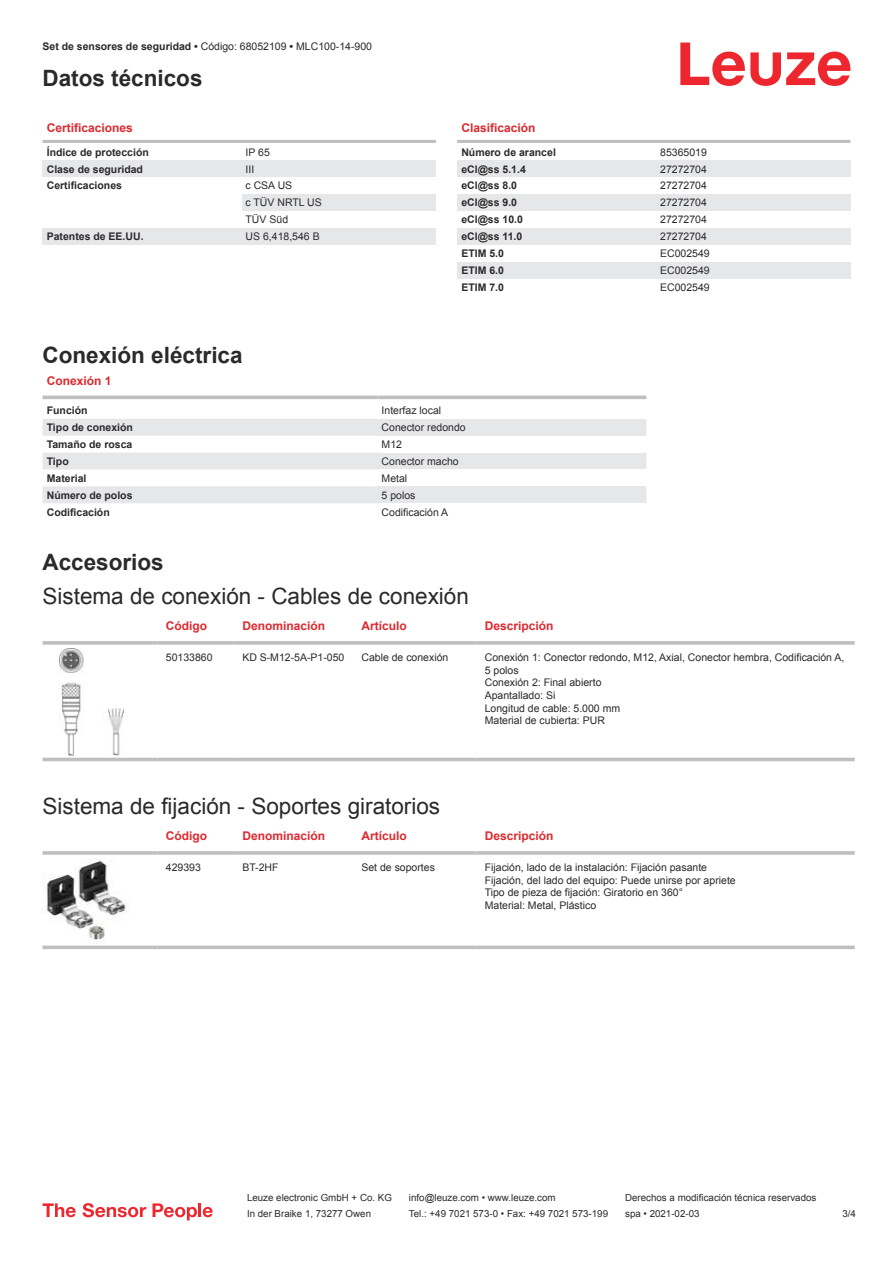
<style>
.page{position:relative;width:893px;height:1263px;background:#fff}
.page>*{position:absolute;margin:0;border:0;box-sizing:border-box;transform-origin:0 0}
.t1{font:22.5px "Arial";color:#2b292a}
.t2{font:700 22.5px "Arial";color:#2b292a}
.t3{font:700 12px "Arial";color:#db2a30}
.t4{font:10.5px/12.6px "Arial";color:#2b292a}
.t5{font:700 10.5px "Arial";color:#2b292a}
.t6{font:9.75px "Arial";color:#2b292a}
.s1{font-weight:700}
</style>
<div class="page">
<svg style="left:680px;top:43px;width:170px;height:43px"></svg>
<hr style="left:43px;top:140px;width:393px;height:3px;background:#bdbfc1">
<div style="left:43px;top:160px;width:393px;height:17px;background:#e6e7e9"></div>
<div style="left:242px;top:194px;width:194px;height:17px;background:#e6e7e9"></div>
<div style="left:43px;top:228px;width:199px;height:17px;background:#e6e7e9"></div>
<div style="left:242px;top:228px;width:194px;height:17px;background:#e6e7e9"></div>
<svg style="left:43px;top:395px;width:603px;height:5px"></svg>
<svg style="left:43px;top:419px;width:335px;height:84px;fill:#e6e7e9"></svg>
<hr style="left:43px;top:396px;width:335px;height:3px;background:#bdbfc1">
<hr style="left:378px;top:396px;width:268px;height:3px;background:#bdbfc1">
<div style="left:378px;top:419px;width:268px;height:17px;background:#e6e7e9"></div>
<div style="left:378px;top:453px;width:268px;height:16px;background:#e6e7e9"></div>
<div style="left:378px;top:486px;width:268px;height:17px;background:#e6e7e9"></div>
<svg style="left:43px;top:648px;width:812px;height:114px"></svg>
<svg style="left:43px;top:641px;width:114px;height:4px"></svg>
<svg style="left:157px;top:641px;width:77px;height:4px"></svg>
<svg style="left:234px;top:641px;width:119px;height:4px"></svg>
<svg style="left:353px;top:641px;width:123px;height:4px"></svg>
<svg style="left:476px;top:641px;width:379px;height:4px;background:#c3c5c7"></svg>
<hr style="left:43px;top:758px;width:114px;height:3px;background:#bdbfc1">
<hr style="left:157px;top:758px;width:77px;height:3px;background:#bdbfc1">
<hr style="left:234px;top:758px;width:119px;height:3px;background:#bdbfc1">
<hr style="left:353px;top:758px;width:123px;height:3px;background:#bdbfc1">
<hr style="left:476px;top:758px;width:379px;height:3px;background:#bdbfc1">
<img style="left:59px;top:649px;width:65px;height:106px">
<svg style="left:43px;top:851px;width:114px;height:4px"></svg>
<hr style="left:157px;top:851px;width:77px;height:4px;background:#c7c8ca">
<hr style="left:234px;top:851px;width:119px;height:4px;background:#bdbfc1">
<svg style="left:353px;top:851px;width:123px;height:4px"></svg>
<hr style="left:476px;top:851px;width:379px;height:4px;background:#c7c8ca">
<svg style="left:43px;top:945px;width:114px;height:4px"></svg>
<svg style="left:157px;top:945px;width:77px;height:4px"></svg>
<svg style="left:234px;top:945px;width:119px;height:4px"></svg>
<svg style="left:353px;top:945px;width:123px;height:4px"></svg>
<svg style="left:476px;top:945px;width:379px;height:4px;background:#c6c8c9"></svg>
<img style="left:43px;top:859px;width:86px;height:81px">
<hr style="left:457px;top:140px;width:393px;height:3px;background:#bdbfc1">
<div style="left:457px;top:160px;width:200px;height:17px;background:#e6e7e9"></div>
<div style="left:657px;top:160px;width:193px;height:17px;background:#e6e7e9"></div>
<div style="left:457px;top:194px;width:200px;height:17px;background:#e6e7e9"></div>
<div style="left:657px;top:194px;width:193px;height:17px;background:#e6e7e9"></div>
<div style="left:457px;top:228px;width:200px;height:17px;background:#e6e7e9"></div>
<div style="left:657px;top:228px;width:193px;height:17px;background:#e6e7e9"></div>
<div style="left:457px;top:262px;width:200px;height:17px;background:#e6e7e9"></div>
<div style="left:657px;top:262px;width:193px;height:17px;background:#e6e7e9"></div>
<svg style="left:43px;top:1203px;width:33px;height:14px"></svg>
<svg style="left:83px;top:1203px;width:63px;height:14px"></svg>
<svg style="left:153px;top:1203px;width:44px;height:17px"></svg>
<hr style="left:198px;top:1203px;width:3px;height:14px;background:#ed272d">
<svg style="left:203px;top:1207px;width:10px;height:10px"></svg>
<p class="t4" style="left:43px;top:41px;width:331px"><span class="s1">Set de sensores de seguridad •</span> Código: 68052109 <span class="s1">•</span> MLC100-14-900</p>
<h1 class="t2" style="left:43px;top:70px;width:162px">Datos técnicos</h1>
<p class="t3" style="left:47px;top:123px;width:88px">Certificaciones</p>
<p class="t5" style="left:47px;top:148px;width:104px">Índice de protección</p>
<p class="t4" style="left:246px;top:147px;width:26px">IP 65</p>
<p class="t5" style="left:47px;top:165px;width:98px">Clase de seguridad</p>
<p class="t4" style="left:246px;top:164px;width:10px">III</p>
<p class="t5" style="left:47px;top:182px;width:77px">Certificaciones</p>
<p class="t4" style="left:246px;top:178px;width:78px;line-height:17px">c CSA US<br>c TÜV NRTL US<br>TÜV Süd</p>
<p class="t5" style="left:47px;top:232px;width:98px">Patentes de EE.UU.</p>
<p class="t4" style="left:246px;top:231px;width:76px">US 6,418,546 B</p>
<p class="t3" style="left:461px;top:123px;width:76px">Clasificación</p>
<p class="t5" style="left:461px;top:148px;width:96px">Número de arancel</p>
<p class="t4" style="left:660px;top:147px;width:48px">85365019</p>
<p class="t5" style="left:461px;top:165px;width:66px">eCl@ss 5.1.4</p>
<p class="t4" style="left:660px;top:164px;width:48px">27272704</p>
<p class="t5" style="left:461px;top:182px;width:57px">eCl@ss 8.0</p>
<p class="t4" style="left:660px;top:180px;width:48px">27272704</p>
<p class="t5" style="left:461px;top:199px;width:57px">eCl@ss 9.0</p>
<p class="t4" style="left:660px;top:197px;width:48px">27272704</p>
<p class="t5" style="left:461px;top:216px;width:63px">eCl@ss 10.0</p>
<p class="t4" style="left:660px;top:214px;width:48px">27272704</p>
<p class="t5" style="left:461px;top:233px;width:63px">eCl@ss 11.0</p>
<p class="t4" style="left:660px;top:231px;width:48px">27272704</p>
<p class="t5" style="left:461px;top:249px;width:44px">ETIM 5.0</p>
<p class="t4" style="left:660px;top:248px;width:51px">EC002549</p>
<p class="t5" style="left:461px;top:266px;width:44px">ETIM 6.0</p>
<p class="t4" style="left:660px;top:265px;width:51px">EC002549</p>
<p class="t5" style="left:461px;top:283px;width:44px">ETIM 7.0</p>
<p class="t4" style="left:660px;top:282px;width:51px">EC002549</p>
<h1 class="t2" style="left:43px;top:346px;width:202px">Conexión eléctrica</h1>
<p class="t3" style="left:47px;top:376px;width:66px">Conexión 1</p>
<p class="t5" style="left:47px;top:406px;width:42px">Función</p>
<p class="t4" style="left:382px;top:405px;width:61px">Interfaz local</p>
<p class="t5" style="left:47px;top:423px;width:88px">Tipo de conexión</p>
<p class="t4" style="left:382px;top:422px;width:86px">Conector redondo</p>
<p class="t5" style="left:47px;top:440px;width:87px">Tamaño de rosca</p>
<p class="t4" style="left:382px;top:439px;width:22px">M12</p>
<p class="t5" style="left:47px;top:457px;width:23px">Tipo</p>
<p class="t4" style="left:382px;top:456px;width:79px">Conector macho</p>
<p class="t5" style="left:47px;top:474px;width:41px">Material</p>
<p class="t4" style="left:382px;top:473px;width:27px">Metal</p>
<p class="t5" style="left:47px;top:491px;width:87px">Número de polos</p>
<p class="t4" style="left:382px;top:490px;width:35px">5 polos</p>
<p class="t5" style="left:47px;top:508px;width:65px">Codificación</p>
<p class="t4" style="left:382px;top:506px;width:68px">Codificación A</p>
<h1 class="t2" style="left:43px;top:554px;width:123px">Accesorios</h1>
<h1 class="t1" style="left:43px;top:588px;width:428px">Sistema de conexión - Cables de conexión</h1>
<p class="t3" style="left:166px;top:621px;width:43px">Código</p>
<p class="t3" style="left:242px;top:621px;width:84px">Denominación</p>
<p class="t3" style="left:361px;top:621px;width:47px">Artículo</p>
<p class="t3" style="left:485px;top:621px;width:70px">Descripción</p>
<p class="t4" style="left:166px;top:652px;width:48px">50133860</p>
<p class="t4" style="left:242px;top:652px;width:104px">KD S-M12-5A-P1- 050</p>
<p class="t4" style="left:361px;top:652px;width:88px">Cable de conexión</p>
<p class="t4" style="left:485px;top:652px;width:361px">Conexión 1: Conector redondo, M12, Axial, Conector hembra, Codificación A,<br>5 polos<br>Conexión 2: Final abierto<br>Apantallado: Si<br>Longitud de cable: 5.000 mm<br>Material de cubierta: PUR</p>
<h1 class="t1" style="left:43px;top:798px;width:399px">Sistema de fijación - Soportes giratorios</h1>
<p class="t3" style="left:166px;top:831px;width:43px">Código</p>
<p class="t3" style="left:242px;top:831px;width:84px">Denominación</p>
<p class="t3" style="left:361px;top:831px;width:47px">Artículo</p>
<p class="t3" style="left:485px;top:831px;width:70px">Descripción</p>
<p class="t4" style="left:166px;top:862px;width:37px">429393</p>
<p class="t4" style="left:242px;top:862px;width:38px">BT-2HF</p>
<p class="t4" style="left:361px;top:862px;width:75px">Set de soportes</p>
<p class="t4" style="left:485px;top:862px;width:252px">Fijación, lado de la instalación: Fijación pasante Fijación, del lado del equipo: Puede unirse por apriete Tipo de pieza de fijación: Giratorio en 360°<br>Material: Metal, Plástico</p>
<p class="t6" style="left:247px;top:1194px;width:146px">Leuze electronic GmbH + Co. KG</p>
<p class="t6" style="left:409px;top:1194px;width:148px">info@leuze.com • www.leuze.com</p>
<p class="t6" style="left:625px;top:1194px;width:193px">Derechos a modificación técnica reservados</p>
<p class="t6" style="left:247px;top:1210px;width:126px">In der Braike 1, 73277 Owen</p>
<p class="t6" style="left:409px;top:1210px;width:201px">Tel.: +49 7021 573-0 • Fax: +49 7021 573-199</p>
<p class="t6" style="left:625px;top:1210px;width:76px">spa • 2021-02-03</p>
<p class="t6" style="left:842px;top:1210px;width:15px">3 /4</p>
</div>
